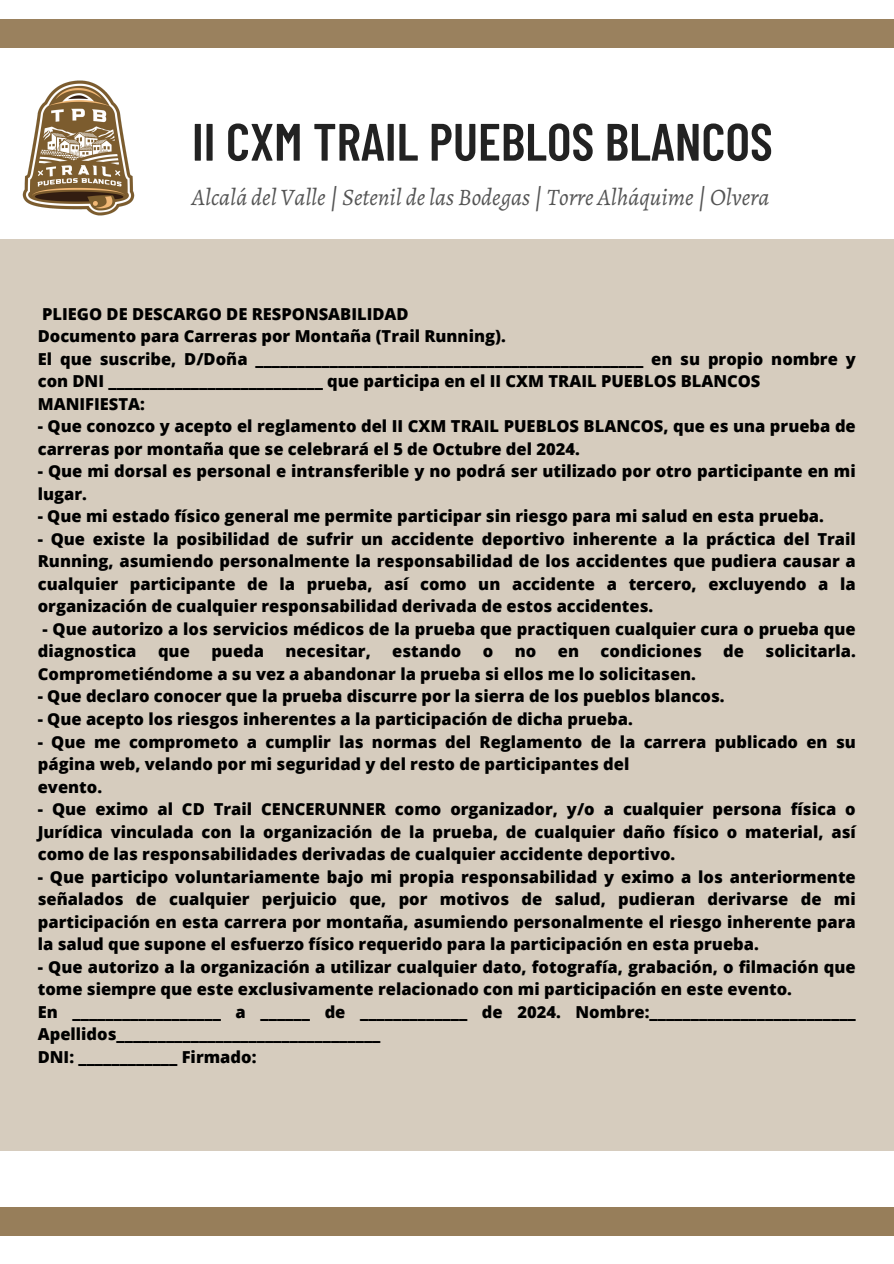
<style>
.page{position:relative;width:894px;height:1264px;background:#fff}
.page>*{position:absolute;margin:0;border:0;box-sizing:border-box;transform-origin:0 0}
.t1{font:600 52.5px "Barlow Condensed";color:#222}
.t2{font:italic 23.7px "Alegreya";color:#545454}
.t3{font:800 16.5px/22.5px "Open Sans";color:#000}
</style>
<div class="page">
<div style="left:0;top:19px;width:893px;height:29px;background:#9a815e"></div>
<div style="left:0;top:239px;width:893px;height:912px;background:#d6ccbe"></div>
<div style="left:0;top:1206px;width:893px;height:29px;background:#977e5a"></div>
<img style="left:22px;top:80px;width:113px;height:136px">
<p class="t1" style="left:192px;top:108px;width:582px">II CXM TRAIL PUEBLOS BLANCOS</p>
<p class="t2" style="left:192px;top:181px;width:579px">Alcalá del Valle | Setenil de las Bodegas | Torre Alháquime | Olvera</p>
<h1 class="t3" style="left:42px;top:302px;width:368px">PLIEGO DE DESCARGO DE RESPONSABILIDAD</h1>
<h2 class="t3" style="left:38px;top:324px;width:469px">Documento para Carreras por Montaña (Trail Running).</h2>
<p class="t3" style="left:38px;top:347px;width:819px">El que suscribe, D/Doña _______________________________________________ en su propio nombre y con DNI __________________________ que participa en el II CXM TRAIL PUEBLOS BLANCOS</p>
<p class="t3" style="left:38px;top:392px;width:109px">MANIFIESTA:</p>
<p class="t3" style="left:38px;top:414px;width:819px">- Que conozco y acepto el reglamento del II CXM TRAIL PUEBLOS BLANCOS, que es una prueba de carreras por montaña que se celebrará el 5 de Octubre del 2024.</p>
<p class="t3" style="left:38px;top:459px;width:819px">- Que mi dorsal es personal e intransferible y no podrá ser utilizado por otro participante en mi lugar.</p>
<p class="t3" style="left:38px;top:504px;width:787px">- Que mi estado físico general me permite participar sin riesgo para mi salud en esta prueba.</p>
<p class="t3" style="left:38px;top:527px;width:819px;text-align:justify">- Que existe la posibilidad de sufrir un accidente deportivo inherente a la práctica del Trail Running, asumiendo personalmente la responsabilidad de los accidentes que pudiera causar a cualquier participante de la prueba, así como un accidente a tercero, excluyendo a la organización de cualquier responsabilidad derivada de estos accidentes.</p>
<p class="t3" style="left:38px;top:617px;width:819px">- Que autorizo a los servicios médicos de la prueba que practiquen cualquier cura o prueba que diagnostica</p>
<p class="t3" style="left:158px;top:639px;width:33px">que</p>
<p class="t3" style="left:211px;top:639px;width:54px">pueda</p>
<p class="t3" style="left:285px;top:639px;width:87px">necesitar,</p>
<p class="t3" style="left:392px;top:639px;width:70px">estando</p>
<p class="t3" style="left:482px;top:639px;width:12px">o</p>
<p class="t3" style="left:514px;top:639px;width:23px">no</p>
<p class="t3" style="left:557px;top:639px;width:23px">en</p>
<p class="t3" style="left:600px;top:639px;width:103px">condiciones</p>
<p class="t3" style="left:723px;top:639px;width:22px">de</p>
<p class="t3" style="left:765px;top:639px;width:92px">solicitarla.</p>
<p class="t3" style="left:38px;top:662px;width:659px">Comprometiéndome a su vez a abandonar la prueba si ellos me lo solicitasen.</p>
<p class="t3" style="left:38px;top:684px;width:688px">- Que declaro conocer que la prueba discurre por la sierra de los pueblos blancos.</p>
<p class="t3" style="left:38px;top:707px;width:596px">- Que acepto los riesgos inherentes a la participación de dicha prueba.</p>
<p class="t3" style="left:38px;top:729px;width:819px">- Que me comprometo a cumplir las normas del Reglamento de la carrera publicado en su página web, velando por mi seguridad y del resto de participantes del</p>
<p class="t3" style="left:38px;top:774px;width:66px">evento.</p>
<p class="t3" style="left:38px;top:797px;width:819px;text-align:justify">- Que eximo al CD Trail CENCERUNNER como organizador, y/o a cualquier persona física o Jurídica vinculada con la organización de la prueba, de cualquier daño físico o material, así como de las responsabilidades derivadas de cualquier accidente deportivo.</p>
<p class="t3" style="left:38px;top:864px;width:819px;text-align:justify">- Que participo voluntariamente bajo mi propia responsabilidad y eximo a los anteriormente señalados de cualquier perjuicio que, por motivos de salud, pudieran derivarse de mi participación en esta carrera por montaña, asumiendo personalmente el riesgo inherente para la salud que supone el esfuerzo físico requerido para la participación en esta prueba.</p>
<p class="t3" style="left:38px;top:954px;width:819px">- Que autorizo a la organización a utilizar cualquier dato, fotografía, grabación, o filmación que tome siempre que este exclusivamente relacionado con mi participación en este evento.</p>
<p class="t3" style="left:38px;top:999px;width:819px">En __________________ a ______ de _____________ de 2024. Nombre:_________________________<br>Apellidos________________________________</p>
<p class="t3" style="left:38px;top:1044px;width:220px">DNI: ____________ Firmado:</p>
</div>
